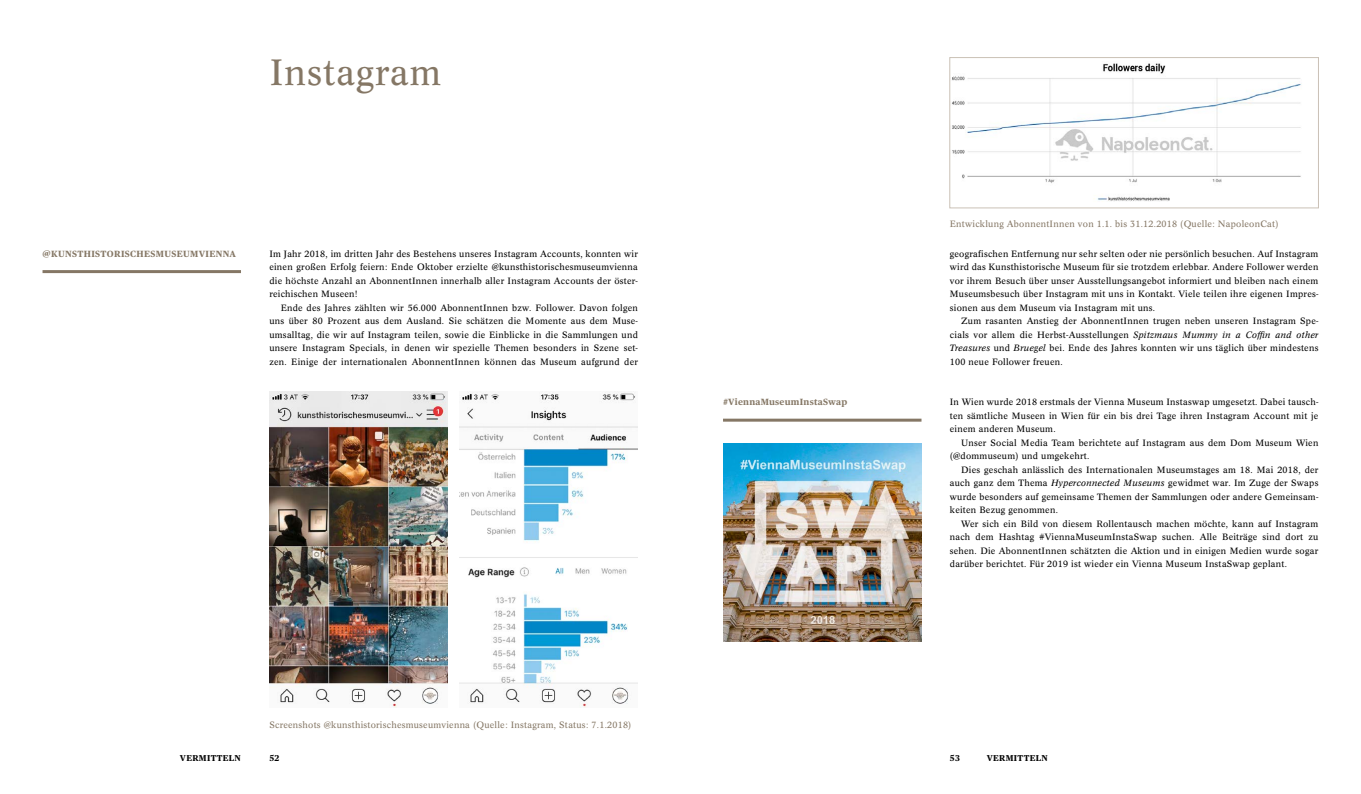
<style>
.page{position:relative;width:1361px;height:794px;background:#fff}
.page>*{position:absolute;margin:0;border:0;box-sizing:border-box;transform-origin:0 0}
.t1{font:36px "Concorde BQ";letter-spacing:.025em;color:#857765}
.t2{font:9px/13.5px "Concorde BQ";letter-spacing:.025em;color:#000;text-align:justify}
.t3{font:9px "Concorde BQ";letter-spacing:.025em;color:#857765}
.t4{font:700 9px "Publico Text";letter-spacing:.04em;color:#857765}
.t5{font:700 8.5px "Publico Text";letter-spacing:.04em;color:#000}
.s1{font-style:italic}
</style>
<div class="page">
<img style="left:952px;top:63px;width:350px;height:139px">
<div style="left:949px;top:57px;width:370px;height:151px;border:1px solid #cac1b6"></div>
<img style="left:460px;top:392px;width:178px;height:316px">
<img style="left:269px;top:392px;width:178px;height:315px">
<img style="left:723px;top:443px;width:198px;height:199px">
<hr style="left:43px;top:270px;width:198px;height:3px;background:#857765">
<hr style="left:723px;top:419px;width:198px;height:3px;background:#857765">
<h1 class="t1" style="left:269px;top:52px;width:174px">Instagram</h1>
<p class="t4" style="left:43px;top:246px;width:194px">@KUNSTHISTORISCHESMUSEUMVIENNA</p>
<p class="t2" style="left:269px;top:247px;width:370px">Im Jahr 2018, im dritten Jahr des Bestehens unseres Instagram Accounts, konnten wir einen großen Erfolg feiern: Ende Oktober erzielte @kunsthistorischesmuseumvienna die höchste Anzahl an AbonnentInnen innerhalb aller Instagram Accounts der öster&shy;reichischen Museen!</p>
<p class="t2" style="left:269px;top:301px;width:370px;text-indent:11px">Ende des Jahres zählten wir 56.000 AbonnentInnen bzw. Follower. Davon folgen uns über 80 Prozent aus dem Ausland. Sie schätzen die Momente aus dem Muse&shy;umsalltag, die wir auf Instagram teilen, sowie die Einblicke in die Sammlungen und unsere Instagram Specials, in denen wir spezielle Themen besonders in Szene set&shy;zen. Einige der internationalen AbonnentInnen können das Museum aufgrund der</p>
<p class="t4" style="left:723px;top:395px;width:126px">#VIENNAMUSEUMINSTASWAP</p>
<p class="t3" style="left:269px;top:720px;width:363px">Screenshots @kunsthistorischesmuseumvienna (Quelle: Instagram, Status: 7.1.2018)</p>
<p class="t3" style="left:950px;top:219px;width:330px">Entwicklung AbonnentInnen von 1.1. bis 31.12.2018 (Quelle: NapoleonCat)</p>
<p class="t2" style="left:950px;top:247px;width:370px">geografischen Entfernung nur sehr selten oder nie persönlich besuchen. Auf Instagram wird das Kunsthistorische Museum für sie trotzdem erlebbar. Andere Follower werden vor ihrem Besuch über unser Ausstellungsangebot informiert und bleiben nach einem Museumsbesuch über Instagram mit uns in Kontakt. Viele teilen ihre eigenen Impres&shy;sionen aus dem Museum via Instagram mit uns.</p>
<p class="t2" style="left:950px;top:314px;width:370px;text-indent:11px">Zum rasanten Anstieg der AbonnentInnen trugen neben unseren Instagram Spe&shy;cials vor allem die Herbst-Ausstellungen <span class="s1">Spitzmaus Mummy in a Coffin and other Treasures</span> und <span class="s1">Bruegel</span> bei. Ende des Jahres konnten wir uns täglich über mindestens 100 neue Follower freuen.</p>
<p class="t2" style="left:950px;top:395px;width:370px">In Wien wurde 2018 erstmals der Vienna Museum Instaswap umgesetzt. Dabei tausch&shy;ten sämtliche Museen in Wien für ein bis drei Tage ihren Instagram Account mit je einem anderen Museum.</p>
<p class="t2" style="left:950px;top:436px;width:370px;text-indent:11px">Unser Social Media Team berichtete auf Instagram aus dem Dom Museum Wien (@dommuseum) und umgekehrt.</p>
<p class="t2" style="left:950px;top:463px;width:370px;text-indent:11px">Dies geschah anlässlich des Internationalen Museumstages am 18. Mai 2018, der auch ganz dem Thema <span class="s1">Hyperconnected Museums</span> gewidmet war. Im Zuge der Swaps wurde besonders auf gemeinsame Themen der Sammlungen oder andere Gemeinsam&shy;keiten Bezug genommen.</p>
<p class="t2" style="left:950px;top:517px;width:370px;text-indent:11px">Wer sich ein Bild von diesem Rollentausch machen möchte, kann auf Instagram nach dem Hashtag #ViennaMuseumInstaSwap suchen. Alle Beiträge sind dort zu sehen. Die AbonnentInnen schätzten die Aktion und in einigen Medien wurde sogar darüber berichtet. Für 2019 ist wieder ein Vienna Museum InstaSwap geplant.</p>
<p class="t5" style="left:180px;top:751px;width:62px">VERMITTELN</p>
<p class="t5" style="left:269px;top:751px;width:11px">52</p>
<p class="t5" style="left:950px;top:751px;width:11px">53</p>
<p class="t5" style="left:987px;top:751px;width:62px">VERMITTELN</p>
</div>
